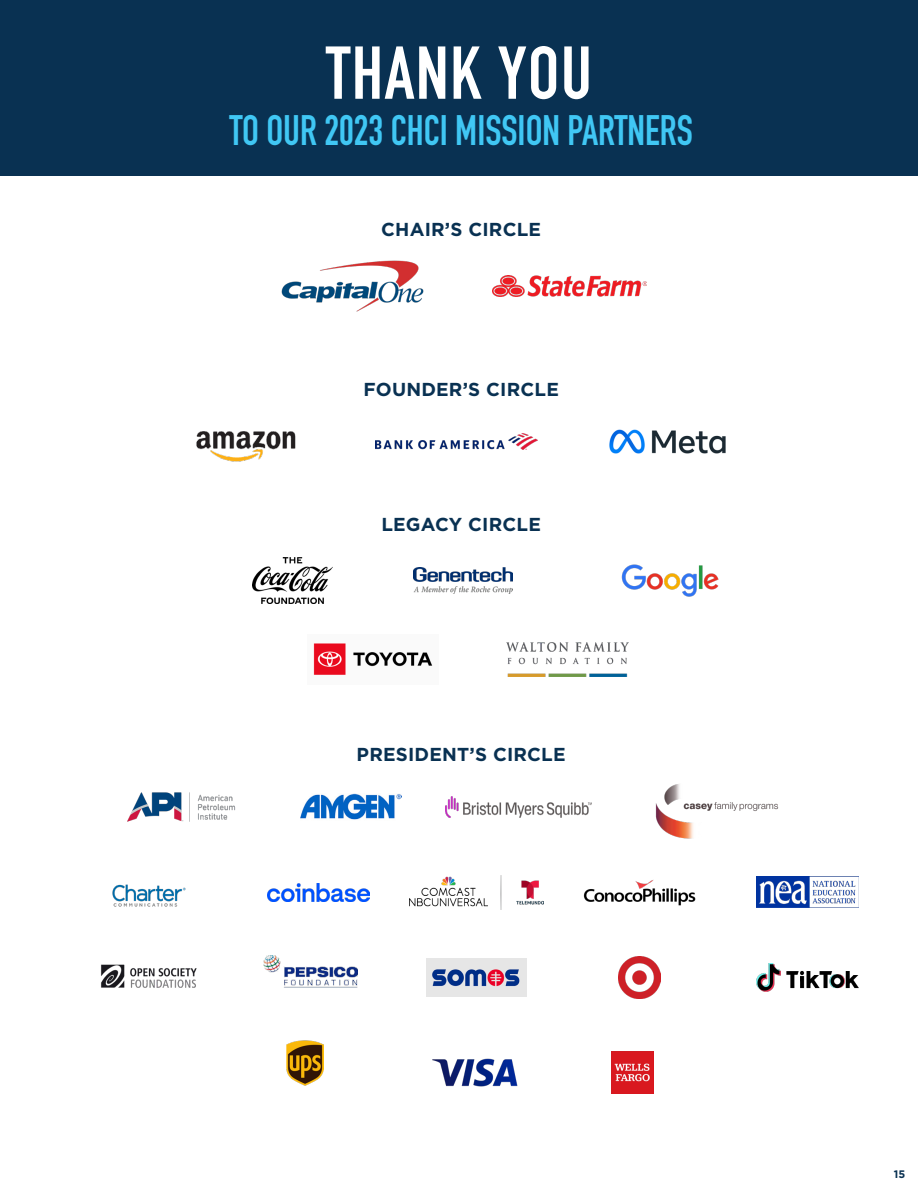
<style>
.page{position:relative;width:918px;height:1188px;background:#fff}
.page>*{position:absolute;margin:0;border:0;box-sizing:border-box;transform-origin:0 0}
._2020_Header{font:700 73.5px "DIN Condensed";letter-spacing:.02em;color:#fff}
.Page_Header{font:700 42px "DIN Condensed";color:#40c7f4;scale:.94 1}
.Teal_Heading{font:700 18.75px "Gotham";letter-spacing:.01em;color:#093152}
._2020_Body_Copy_Dark_Blue{font:700 10.8px "Gotham";color:#093152}
</style>
<div class="page">
<img style="left:410px;top:875px;width:133px;height:34px">
<img style="left:127px;top:792px;width:109px;height:30px">
<div style="left:0;top:0;width:918px;height:176px;background:#093152"></div>
<img style="left:281px;top:260px;width:143px;height:52px">
<img style="left:196px;top:431px;width:100px;height:31px">
<img style="left:313px;top:643px;width:120px;height:32px">
<img style="left:301px;top:794px;width:101px;height:26px">
<img style="left:264px;top:956px;width:94px;height:32px">
<img style="left:268px;top:883px;width:101px;height:18px">
<img style="left:427px;top:958px;width:100px;height:39px">
<img style="left:432px;top:1058px;width:86px;height:29px">
<img style="left:445px;top:797px;width:147px;height:20px">
<img style="left:584px;top:880px;width:111px;height:25px">
<img style="left:618px;top:957px;width:43px;height:42px">
<img style="left:611px;top:1051px;width:43px;height:42px">
<img style="left:655px;top:784px;width:124px;height:55px">
<img style="left:112px;top:884px;width:74px;height:23px">
<img style="left:757px;top:877px;width:101px;height:31px">
<img style="left:101px;top:964px;width:96px;height:24px">
<img style="left:757px;top:964px;width:101px;height:27px">
<img style="left:286px;top:1041px;width:37px;height:44px">
<img style="left:253px;top:557px;width:79px;height:47px">
<img style="left:609px;top:429px;width:117px;height:25px">
<img style="left:621px;top:564px;width:97px;height:33px">
<img style="left:507px;top:643px;width:121px;height:33px">
<img style="left:493px;top:275px;width:154px;height:22px">
<img style="left:376px;top:433px;width:162px;height:16px">
<img style="left:413px;top:568px;width:99px;height:25px">
<p class="_2020_Header" style="left:326px;top:24px;width:268px">THANK YOU</p>
<p class="Page_Header" style="left:229px;top:102px;width:494px">TO OUR 2023 CHCI MISSION PARTNERS</p>
<p class="Teal_Heading" style="left:381px;top:217px;width:161px">CHAIR’S CIRCLE</p>
<p class="Teal_Heading" style="left:363px;top:377px;width:197px">FOUNDER’S CIRCLE</p>
<p class="Teal_Heading" style="left:381px;top:512px;width:161px">LEGACY CIRCLE</p>
<p class="Teal_Heading" style="left:357px;top:742px;width:211px">PRESIDENT’S CIRCLE</p>
<p class="_2020_Body_Copy_Dark_Blue" style="left:894px;top:1167px;width:13px">15</p>
</div>
